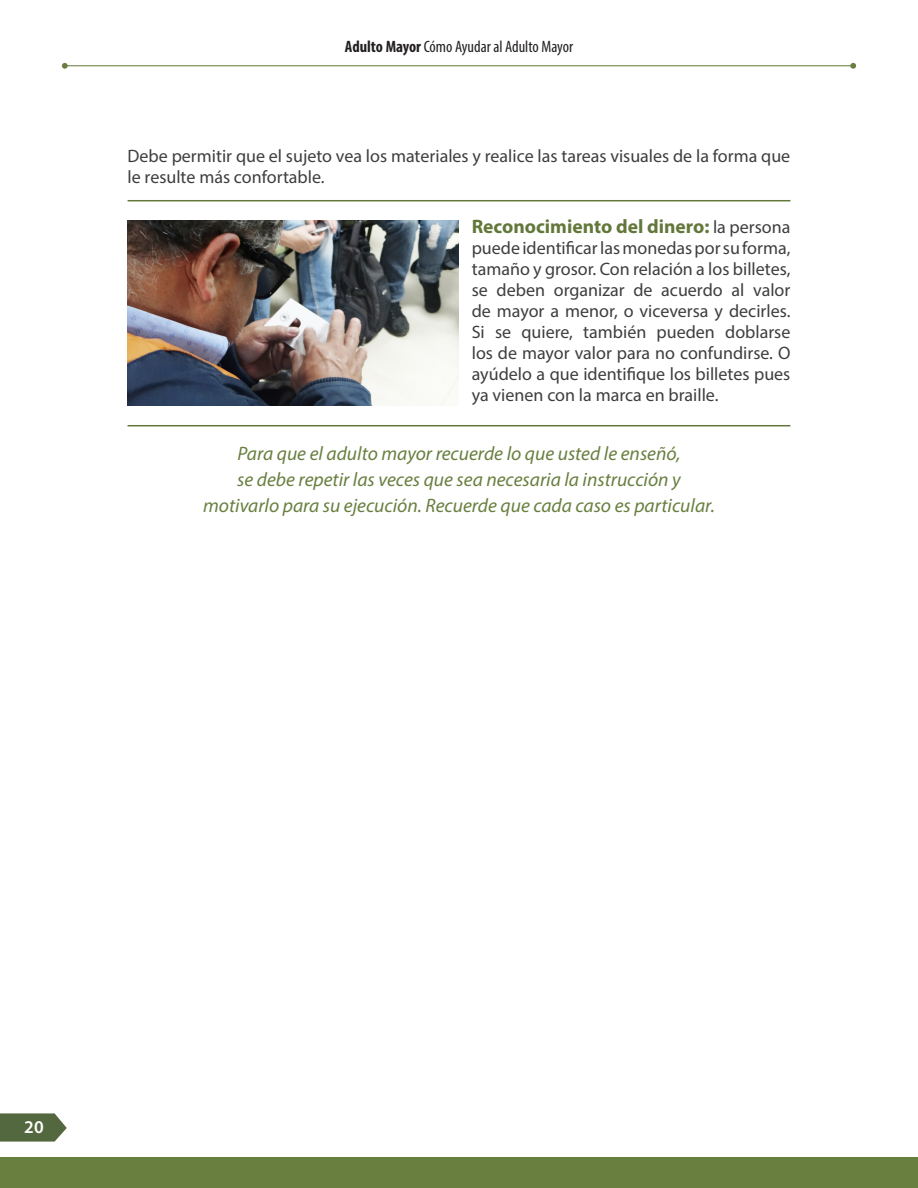
<style>
.page{position:relative;width:918px;height:1188px;background:#fff}
.page>*{position:absolute;margin:0;border:0;box-sizing:border-box;transform-origin:0 0}
.t1{font:italic 19.5px/26px "Myriad Pro";color:#697f40;text-align:center}
.t2{font:700 19.5px "Myriad Pro";color:#62783a}
.t3{font:18px/21px "Myriad Pro";color:#3e3e3f}
.t4{font:600 18px "Myriad Pro";color:#fff}
.t5{font:condensed 16.5px "Myriad Pro";color:#231f20}
.s1{font-weight:700}
.s2{font-weight:400;font-size:18px;color:#3e3e3f}
</style>
<div class="page">
<svg style="left:0;top:1113px;width:67px;height:29px;background:#687a56"></svg>
<hr style="left:65px;top:65px;width:788px;height:1px;background:#62783a">
<svg style="left:850px;top:63px;width:6px;height:6px"></svg>
<svg style="left:62px;top:63px;width:6px;height:6px"></svg>
<div style="left:0;top:1157px;width:918px;height:31px;background:#697f40"></div>
<img style="left:128px;top:220px;width:331px;height:185px">
<hr style="left:128px;top:200px;width:662px;height:1px;background:#62783a">
<hr style="left:128px;top:425px;width:662px;height:1px;background:#62783a">
<p class="t5" style="left:345px;top:37px;width:230px"><span class="s1">Adulto Mayor</span> Cómo Ayudar al Adulto Mayor</p>
<p class="t3" style="left:128px;top:146px;width:664px">Debe permitir que el sujeto vea los materiales y realice las tareas visuales de la forma que le resulte más confortable.</p>
<p class="t2" style="left:472px;top:214px;width:320px">Reconocimiento del dinero: <span class="s2">la persona</span></p>
<p class="t3" style="left:472px;top:238px;width:320px;text-align:justify">puede identificar las monedas por su forma, tamaño y grosor. Con relación a los billetes, se deben organizar de acuerdo al valor de mayor a menor, o viceversa y decirles.<br>Si se quiere, también pueden doblarse los de mayor valor para no confundirse. O ayúdelo a que identifique los billetes pues ya vienen con la marca en braille.</p>
<p class="t1" style="left:203px;top:441px;width:513px">Para que el adulto mayor recuerde lo que usted le enseñó,<br>se debe repetir las veces que sea necesaria la instrucción y motivarlo para su ejecución. Recuerde que cada caso es particular.</p>
<p class="t4" style="left:24px;top:1115px;width:21px">20</p>
</div>
